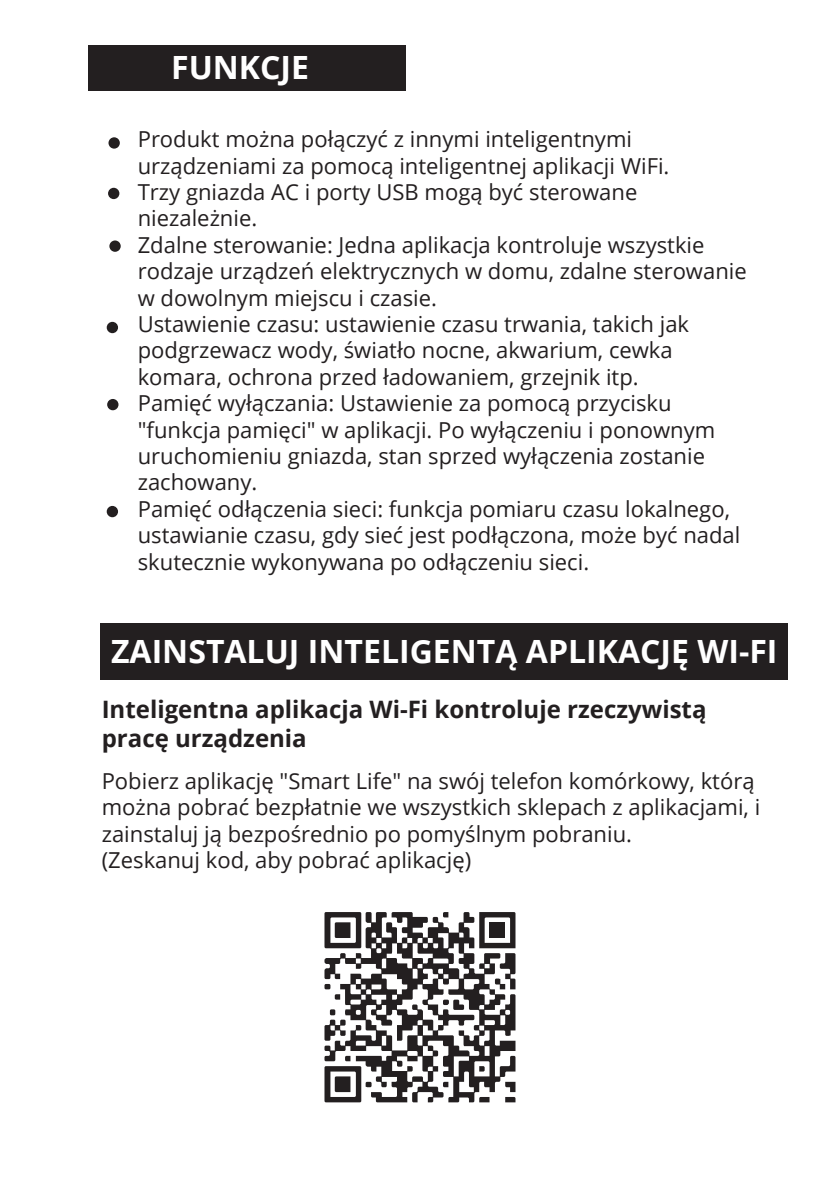
<style>
.page{position:relative;width:840px;height:1191px;background:#fff}
.page>*{position:absolute;margin:0;border:0;box-sizing:border-box;transform-origin:0 0}
.t1{font:700 32px "Open Sans";color:#fff}
.t2{font:700 24px/28.8px "Open Sans";color:#231f20}
.t3{font:22px/26.4px "Open Sans";color:#231f20}
</style>
<div class="page">
<div style="left:100px;top:624px;width:687px;height:56px;background:#231f20"></div>
<div style="left:88px;top:45px;width:317px;height:45px;background:#231f20"></div>
<svg style="left:324px;top:912px;width:191px;height:190px"></svg>
<div style="left:108px;top:137px;width:12px;height:12px;background:#231f20;border-radius:50%"></div>
<div style="left:108px;top:188px;width:11px;height:11px;background:#231f20;border-radius:50%"></div>
<div style="left:109px;top:240px;width:12px;height:12px;background:#231f20;border-radius:50%"></div>
<div style="left:107px;top:322px;width:11px;height:11px;background:#231f20;border-radius:50%"></div>
<div style="left:107px;top:399px;width:11px;height:11px;background:#231f20;border-radius:50%"></div>
<div style="left:107px;top:506px;width:11px;height:11px;background:#231f20;border-radius:50%"></div>
<h1 class="t1" style="left:171px;top:44px;width:139px">FUNKCJE</h1>
<p class="t3" style="left:138px;top:125px;width:610px">Produkt można połączyć z innymi inteligentnymi urządzeniami za pomocą inteligentnej aplikacji WiFi.<br>Trzy gniazda AC i porty USB mogą być sterowane niezależnie.<br>Zdalne sterowanie: Jedna aplikacja kontroluje wszystkie rodzaje urządzeń elektrycznych w domu, zdalne sterowanie w dowolnym miejscu i czasie.<br>Ustawienie czasu: ustawienie czasu trwania, takich jak podgrzewacz wody, światło nocne, akwarium, cewka komara, ochrona przed ładowaniem, grzejnik itp.<br>Pamięć wyłączania: Ustawienie za pomocą przycisku "funkcja pamięci" w aplikacji. Po wyłączeniu i ponownym uruchomieniu gniazda, stan sprzed wyłączenia zostanie zachowany.<br>Pamięć odłączenia sieci: funkcja pomiaru czasu lokalnego, ustawianie czasu, gdy sieć jest podłączona, może być nadal skutecznie wykonywana po odłączeniu sieci.</p>
<h1 class="t1" style="left:111px;top:628px;width:667px">ZAINSTALUJ INTELIGENTĄ APLIKACJĘ WI-FI</h1>
<p class="t2" style="left:102px;top:694px;width:606px">Inteligentna aplikacja Wi-Fi kontroluje rzeczywistą pracę urządzenia</p>
<p class="t3" style="left:102px;top:767px;width:659px">Pobierz aplikację "Smart Life" na swój telefon komórkowy, którą można pobrać bezpłatnie we wszystkich sklepach z aplikacjami, i zainstaluj ją bezpośrednio po pomyślnym pobraniu.<br>(Zeskanuj kod, aby pobrać aplikację)</p>
</div>
